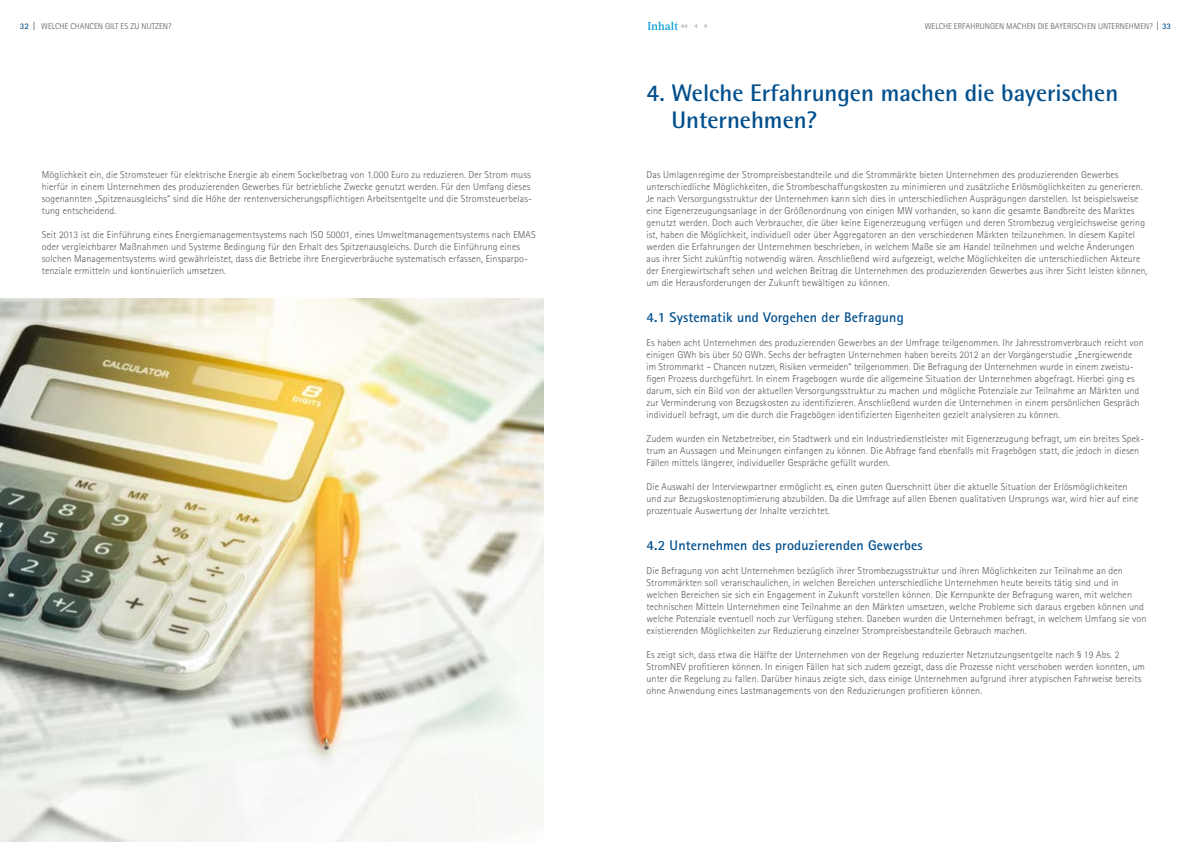
<style>
.page{position:relative;width:1191px;height:842px;background:#fff}
.page>*{position:absolute;margin:0;border:0;box-sizing:border-box;transform-origin:0 0}
.t1{font:700 24px/27px "Agfa Rotis Semisans";color:#004f8d}
.t2{font:700 14px "AT Rotis Sans Serif";letter-spacing:.01em;color:#004f8d}
.t3{font:700 12px "Agfa Rotis Serif";color:#009dd1}
.t4{font:300 10px/12px "AT Rotis Sans Serif";letter-spacing:.01em;color:#58585a}
.t5{font:300 8.5px "AT Rotis Sans Serif";color:#58585a}
.t6{font:700 8.5px "AT Rotis Sans Serif";color:#004f8d}
.s1{font-family:"Frutiger";font-weight:400;font-stretch:condensed}
.s2{font-weight:700;color:#004f8d}
</style>
<div class="page">
<img style="left:0;top:298px;width:544px;height:544px">
<svg style="left:680px;top:24px;width:7px;height:5px"></svg>
<svg style="left:704px;top:24px;width:4px;height:4px"></svg>
<p class="t3" style="left:647px;top:19px;width:32px">Inhalt</p>
<p class="t6" style="left:20px;top:21px;width:11px">32</p>
<p class="t5" style="left:924px;top:21px;width:248px">WELCHE ERFAHRUNGEN MACHEN DIE BAYERISCHEN UNTERNEHMEN? <span class="s1">|</span> <span class="s2">33</span></p>
<p class="t5" style="left:33px;top:21px;width:140px"><span class="s1">|</span> WELCHE CHANCEN GILT ES ZU NUTZEN?</p>
<p class="t4" style="left:42px;top:169px;width:492px">Möglichkeit ein, die Stromsteuer für elektrische Energie ab einem Sockelbetrag von 1.000 Euro zu reduzieren. Der Strom muss hierfür in einem Unternehmen des produzierenden Gewerbes für betriebliche Zwecke genutzt werden. Für den Umfang dieses sogenannten „Spitzenausgleichs“ sind die Höhe der rentenversicherungspflichtigen Arbeitsentgelte und die Stromsteuerbelas&shy;tung entscheidend.</p>
<p class="t4" style="left:42px;top:229px;width:495px">Seit 2013 ist die Einführung eines Energiemanagementsystems nach ISO 50001, eines Umweltmanagementsystems nach EMAS oder vergleichbarer Maßnahmen und Systeme Bedingung für den Erhalt des Spitzenausgleichs. Durch die Einführung eines solchen Managementsystems wird gewährleistet, dass die Betriebe ihre Energieverbräuche systematisch erfassen, Einsparpo&shy;tenziale ermitteln und kontinuierlich umsetzen.</p>
<h1 class="t1" style="left:671px;top:79px;width:448px;text-indent:-25px">4. Welche Erfahrungen machen die bayerischen<br>Unternehmen?</h1>
<p class="t4" style="left:646px;top:169px;width:502px">Das Umlagenregime der Strompreisbestandteile und die Strommärkte bieten Unternehmen des produzierenden Gewerbes unterschiedliche Möglichkeiten, die Strombeschaffungskosten zu minimieren und zusätzliche Erlösmöglichkeiten zu generieren.<br>Je nach Versorgungsstruktur der Unternehmen kann sich dies in unterschiedlichen Ausprägungen darstellen. Ist beispielsweise eine Eigenerzeugungsanlage in der Größenordnung von einigen MW vorhanden, so kann die gesamte Bandbreite des Marktes genutzt werden. Doch auch Verbraucher, die über keine Eigenerzeugung verfügen und deren Strombezug vergleichsweise gering ist, haben die Möglichkeit, individuell oder über Aggregatoren an den verschiedenen Märkten teilzunehmen. In diesem Kapitel werden die Erfahrungen der Unternehmen beschrieben, in welchem Maße sie am Handel teilnehmen und welche Änderungen aus ihrer Sicht zukünftig notwendig wären. Anschließend wird aufgezeigt, welche Möglichkeiten die unterschiedlichen Akteure der Energiewirtschaft sehen und welchen Beitrag die Unternehmen des produzierenden Gewerbes aus ihrer Sicht leisten können, um die Herausforderungen der Zukunft bewältigen zu können.</p>
<h2 class="t2" style="left:646px;top:309px;width:259px">4.1 Systematik und Vorgehen der Befragung</h2>
<p class="t4" style="left:646px;top:337px;width:499px">Es haben acht Unternehmen des produzierenden Gewerbes an der Umfrage teilgenommen. Ihr Jahresstromverbrauch reicht von einigen GWh bis über 50 GWh. Sechs der befragten Unternehmen haben bereits 2012 an der Vorgängerstudie „Energiewende im Strommarkt – Chancen nutzen, Risiken vermeiden“ teilgenommen. Die Befragung der Unternehmen wurde in einem zweistu&shy;figen Prozess durchgeführt. In einem Fragebogen wurde die allgemeine Situation der Unternehmen abgefragt. Hierbei ging es darum, sich ein Bild von der aktuellen Versorgungsstruktur zu machen und mögliche Potenziale zur Teilnahme an Märkten und zur Verminderung von Bezugskosten zu identifizieren. Anschließend wurden die Unternehmen in einem persönlichen Gespräch individuell befragt, um die durch die Fragebögen identifizierten Eigenheiten gezielt analysieren zu können.</p>
<p class="t4" style="left:646px;top:433px;width:499px">Zudem wurden ein Netzbetreiber, ein Stadtwerk und ein Industriedienstleister mit Eigenerzeugung befragt, um ein breites Spek&shy;trum an Aussagen und Meinungen einfangen zu können. Die Abfrage fand ebenfalls mit Fragebögen statt, die jedoch in diesen<br>Fällen mittels längerer, individueller Gespräche gefüllt wurden.</p>
<p class="t4" style="left:646px;top:481px;width:493px">Die Auswahl der Interviewpartner ermöglicht es, einen guten Querschnitt über die aktuelle Situation der Erlösmöglichkeiten und zur Bezugskostenoptimierung abzubilden. Da die Umfrage auf allen Ebenen qualitativen Ursprungs war, wird hier auf eine prozentuale Auswertung der Inhalte verzichtet.</p>
<h2 class="t2" style="left:646px;top:537px;width:277px">4.2 Unternehmen des produzierenden Gewerbes</h2>
<p class="t4" style="left:646px;top:565px;width:501px">Die Befragung von acht Unternehmen bezüglich ihrer Strombezugsstruktur und ihren Möglichkeiten zur Teilnahme an den Strommärkten soll veranschaulichen, in welchen Bereichen unterschiedliche Unternehmen heute bereits tätig sind und in welchen Bereichen sie sich ein Engagement in Zukunft vorstellen können. Die Kernpunkte der Befragung waren, mit welchen technischen Mitteln Unternehmen eine Teilnahme an den Märkten umsetzen, welche Probleme sich daraus ergeben können und welche Potenziale eventuell noch zur Verfügung stehen. Daneben wurden die Unternehmen befragt, in welchem Umfang sie von existierenden Möglichkeiten zur Reduzierung einzelner Strompreisbestandteile Gebrauch machen.</p>
<p class="t4" style="left:646px;top:649px;width:500px">Es zeigt sich, dass etwa die Hälfte der Unternehmen von der Regelung reduzierter Netznutzungsentgelte nach § 19 Abs. 2<br>StromNEV profitieren können. In einigen Fällen hat sich zudem gezeigt, dass die Prozesse nicht verschoben werden konnten, um unter die Regelung zu fallen. Darüber hinaus zeigte sich, dass einige Unternehmen aufgrund ihrer atypischen Fahrweise bereits ohne Anwendung eines Lastmanagements von den Reduzierungen profitieren können.</p>
</div>
